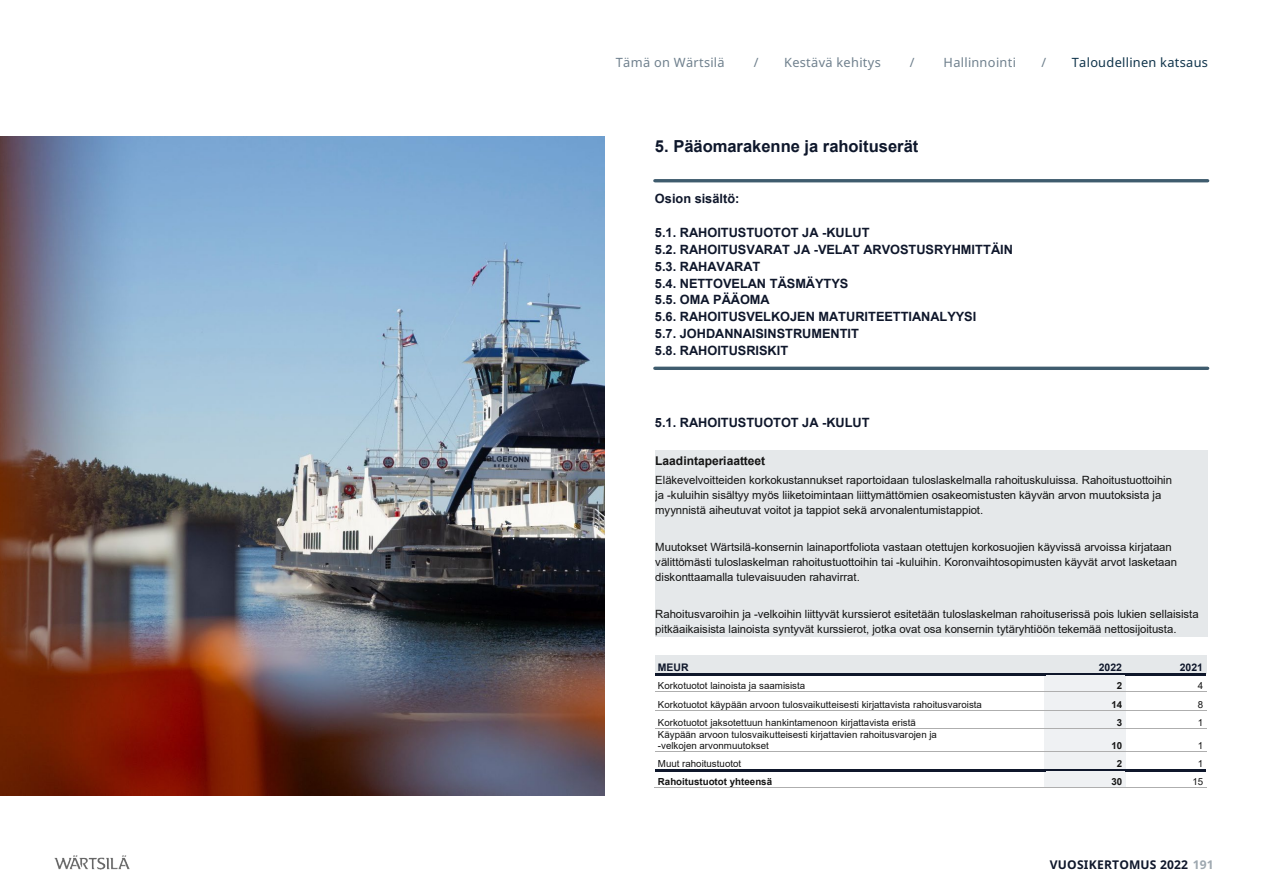
<style>
.page{position:relative;width:1263px;height:893px;background:#fff}
.page>*{position:absolute;margin:0;border:0;box-sizing:border-box;transform-origin:0 0}
.t1{font:700 16.5px "Arial";color:#0e172b}
.t2{font:700 12.75px "Arial";letter-spacing:-.005em;color:#0f172b}
.t3{font:12.75px "Noto Sans";letter-spacing:.03em;color:#6f808d}
.t4{font:12.75px "Noto Sans";letter-spacing:.025em;color:#0f334a}
.t5{font:700 12px "Noto Sans";letter-spacing:.01em;color:#0f172b}
.t6{font:700 12px "Arial";letter-spacing:-.005em;color:#141414}
.t7{font:11.4px/15px "Arial";color:#141414}
.t8{font:700 10.5px "Arial";letter-spacing:-.005em;color:#0f172b}
.t9{font:9.75px "Arial";color:#141414}
.t10{font:700 9.75px "Arial";color:#141414}
.s1{color:#9ea8b0}
</style>
<div class="page">
<img style="left:54px;top:855px;width:76px;height:14px">
<img style="left:0;top:136px;width:604px;height:659px">
<div style="left:655px;top:451px;width:553px;height:19px;background:#e5e8ea"></div>
<div style="left:655px;top:470px;width:553px;height:19px;background:#e5e8ea"></div>
<div style="left:655px;top:489px;width:553px;height:14px;background:#e5e8ea"></div>
<div style="left:655px;top:503px;width:553px;height:15px;background:#e5e8ea"></div>
<div style="left:655px;top:518px;width:553px;height:19px;background:#e5e8ea"></div>
<div style="left:655px;top:537px;width:553px;height:18px;background:#e5e8ea"></div>
<div style="left:655px;top:555px;width:553px;height:15px;background:#e5e8ea"></div>
<div style="left:655px;top:570px;width:553px;height:15px;background:#e5e8ea"></div>
<div style="left:655px;top:585px;width:553px;height:19px;background:#e5e8ea"></div>
<div style="left:655px;top:604px;width:553px;height:18px;background:#e5e8ea"></div>
<div style="left:655px;top:622px;width:553px;height:15px;background:#e5e8ea"></div>
<div style="left:655px;top:655px;width:389px;height:18px;background:#e5e8ea"></div>
<div style="left:1044px;top:655px;width:81px;height:18px;background:#e5e8ea"></div>
<div style="left:1125px;top:655px;width:81px;height:18px;background:#e5e8ea"></div>
<div style="left:1044px;top:676px;width:81px;height:15px;background:#eff1f3"></div>
<hr style="left:655px;top:673px;width:389px;height:3px;background:#0f172b">
<hr style="left:1046px;top:673px;width:79px;height:3px;background:#0f172b">
<hr style="left:1127px;top:673px;width:79px;height:3px;background:#0f172b">
<div style="left:1044px;top:692px;width:81px;height:18px;background:#eff1f3"></div>
<hr style="left:655px;top:691px;width:389px;height:1px;background:#aeaeae">
<hr style="left:1045px;top:691px;width:80px;height:1px;background:#aeaeae">
<hr style="left:1126px;top:691px;width:80px;height:1px;background:#aeaeae">
<div style="left:1044px;top:711px;width:81px;height:17px;background:#eff1f3"></div>
<hr style="left:655px;top:710px;width:389px;height:1px;background:#aeaeae">
<hr style="left:1045px;top:710px;width:80px;height:1px;background:#aeaeae">
<hr style="left:1126px;top:710px;width:80px;height:1px;background:#aeaeae">
<div style="left:1044px;top:729px;width:81px;height:22px;background:#eff1f3"></div>
<hr style="left:655px;top:728px;width:389px;height:1px;background:#aeaeae">
<hr style="left:1045px;top:728px;width:80px;height:1px;background:#aeaeae">
<hr style="left:1126px;top:728px;width:80px;height:1px;background:#aeaeae">
<div style="left:1044px;top:752px;width:81px;height:17px;background:#eff1f3"></div>
<hr style="left:655px;top:751px;width:389px;height:1px;background:#aeaeae">
<hr style="left:1045px;top:751px;width:80px;height:1px;background:#aeaeae">
<hr style="left:1126px;top:751px;width:80px;height:1px;background:#aeaeae">
<div style="left:1044px;top:771px;width:81px;height:16px;background:#eff1f3"></div>
<hr style="left:655px;top:769px;width:389px;height:2px;background:#0f172b">
<hr style="left:1046px;top:769px;width:79px;height:2px;background:#0f172b">
<hr style="left:1127px;top:769px;width:79px;height:2px;background:#0f172b">
<hr style="left:654px;top:787px;width:390px;height:1px;background:#aeaeae">
<hr style="left:1044px;top:787px;width:81px;height:1px;background:#aeaeae">
<hr style="left:1125px;top:787px;width:81px;height:1px;background:#aeaeae">
<hr style="left:655px;top:179px;width:553px;height:3px;background:#3f5c6e">
<hr style="left:655px;top:367px;width:553px;height:3px;background:#3f5c6e">
<p class="t3" style="left:616px;top:55px;width:110px">Tämä on Wärtsilä</p>
<p class="t3" style="left:754px;top:55px;width:6px">/</p>
<p class="t3" style="left:784px;top:55px;width:98px">Kestävä kehitys</p>
<p class="t3" style="left:910px;top:55px;width:6px">/</p>
<p class="t3" style="left:943px;top:55px;width:74px">Hallinnointi</p>
<p class="t3" style="left:1041px;top:55px;width:6px">/</p>
<p class="t4" style="left:1072px;top:55px;width:138px">Taloudellinen katsaus</p>
<p class="t1" style="left:655px;top:134px;width:265px">5. Pääomarakenne ja rahoituserät</p>
<p class="t2" style="left:655px;top:190px;width:86px">Osion sisältö:</p>
<p class="t2" style="left:655px;top:224px;width:216px">5.1. RAHOITUSTUOTOT JA -KULUT</p>
<p class="t2" style="left:655px;top:240px;width:360px">5.2. RAHOITUSVARAT JA -VELAT ARVOSTUSRYHMITTÄIN</p>
<p class="t2" style="left:655px;top:257px;width:107px">5.3. RAHAVARAT</p>
<p class="t2" style="left:655px;top:274px;width:195px">5.4. NETTOVELAN TÄSMÄYTYS</p>
<p class="t2" style="left:655px;top:291px;width:116px">5.5. OMA PÄÄOMA</p>
<p class="t2" style="left:655px;top:308px;width:323px">5.6. RAHOITUSVELKOJEN MATURITEETTIANALYYSI</p>
<p class="t2" style="left:655px;top:325px;width:205px">5.7. JOHDANNAISINSTRUMENTIT</p>
<p class="t2" style="left:655px;top:342px;width:135px">5.8. RAHOITUSRISKIT</p>
<p class="t2" style="left:655px;top:414px;width:216px">5.1. RAHOITUSTUOTOT JA -KULUT</p>
<p class="t6" style="left:655px;top:453px;width:112px">Laadintaperiaatteet</p>
<p class="t7" style="left:655px;top:473px;width:518px">Eläkevelvoitteiden korkokustannukset raportoidaan tuloslaskelmalla rahoituskuluissa. Rahoitustuottoihin ja -kuluihin sisältyy myös liiketoimintaan liittymättömien osakeomistusten käyvän arvon muutoksista ja myynnistä aiheutuvat voitot ja tappiot sekä arvonalentumistappiot.</p>
<p class="t7" style="left:655px;top:539px;width:523px">Muutokset Wärtsilä-konsernin lainaportfoliota vastaan otettujen korkosuojien käyvissä arvoissa kirjataan välittömästi tuloslaskelman rahoitustuottoihin tai -kuluihin. Koronvaihtosopimusten käyvät arvot lasketaan diskonttaamalla tulevaisuuden rahavirrat.</p>
<p class="t7" style="left:655px;top:606px;width:545px">Rahoitusvaroihin ja -velkoihin liittyvät kurssierot esitetään tuloslaskelman rahoituserissä pois lukien sellaisista pitkäaikaisista lainoista syntyvät kurssierot, jotka ovat osa konsernin tytäryhtiöön tekemää nettosijoitusta.</p>
<p class="t8" style="left:658px;top:660px;width:32px">MEUR</p>
<p class="t8" style="left:1099px;top:660px;width:25px">2022</p>
<p class="t8" style="left:1180px;top:660px;width:25px">2021</p>
<p class="t9" style="left:658px;top:679px;width:149px">Korkotuotot lainoista ja saamisista</p>
<p class="t10" style="left:1117px;top:679px;width:7px">2</p>
<p class="t9" style="left:1198px;top:679px;width:7px">4</p>
<p class="t9" style="left:658px;top:698px;width:326px">Korkotuotot käypään arvoon tulosvaikutteisesti kirjattavista rahoitusvaroista</p>
<p class="t10" style="left:1111px;top:698px;width:12px">14</p>
<p class="t9" style="left:1198px;top:698px;width:7px">8</p>
<p class="t9" style="left:658px;top:716px;width:259px">Korkotuotot jaksotettuun hankintamenoon kirjattavista eristä</p>
<p class="t10" style="left:1117px;top:716px;width:7px">3</p>
<p class="t9" style="left:1198px;top:716px;width:7px">1</p>
<p class="t9" style="left:658px;top:728px;width:281px">Käypään arvoon tulosvaikutteisesti kirjattavien rahoitusvarojen ja</p>
<p class="t9" style="left:658px;top:739px;width:112px">-velkojen arvonmuutokset</p>
<p class="t10" style="left:1111px;top:739px;width:12px">10</p>
<p class="t9" style="left:1198px;top:739px;width:7px">1</p>
<p class="t9" style="left:658px;top:757px;width:85px">Muut rahoitustuotot</p>
<p class="t10" style="left:1117px;top:757px;width:7px">2</p>
<p class="t9" style="left:1198px;top:757px;width:7px">1</p>
<p class="t10" style="left:658px;top:775px;width:116px">Rahoitustuotot yhteensä</p>
<p class="t10" style="left:1111px;top:775px;width:12px">30</p>
<p class="t9" style="left:1192px;top:775px;width:12px">15</p>
<p class="t5" style="left:1050px;top:858px;width:165px">VUOSIKERTOMUS 2022 <span class="s1">191</span></p>
</div>
